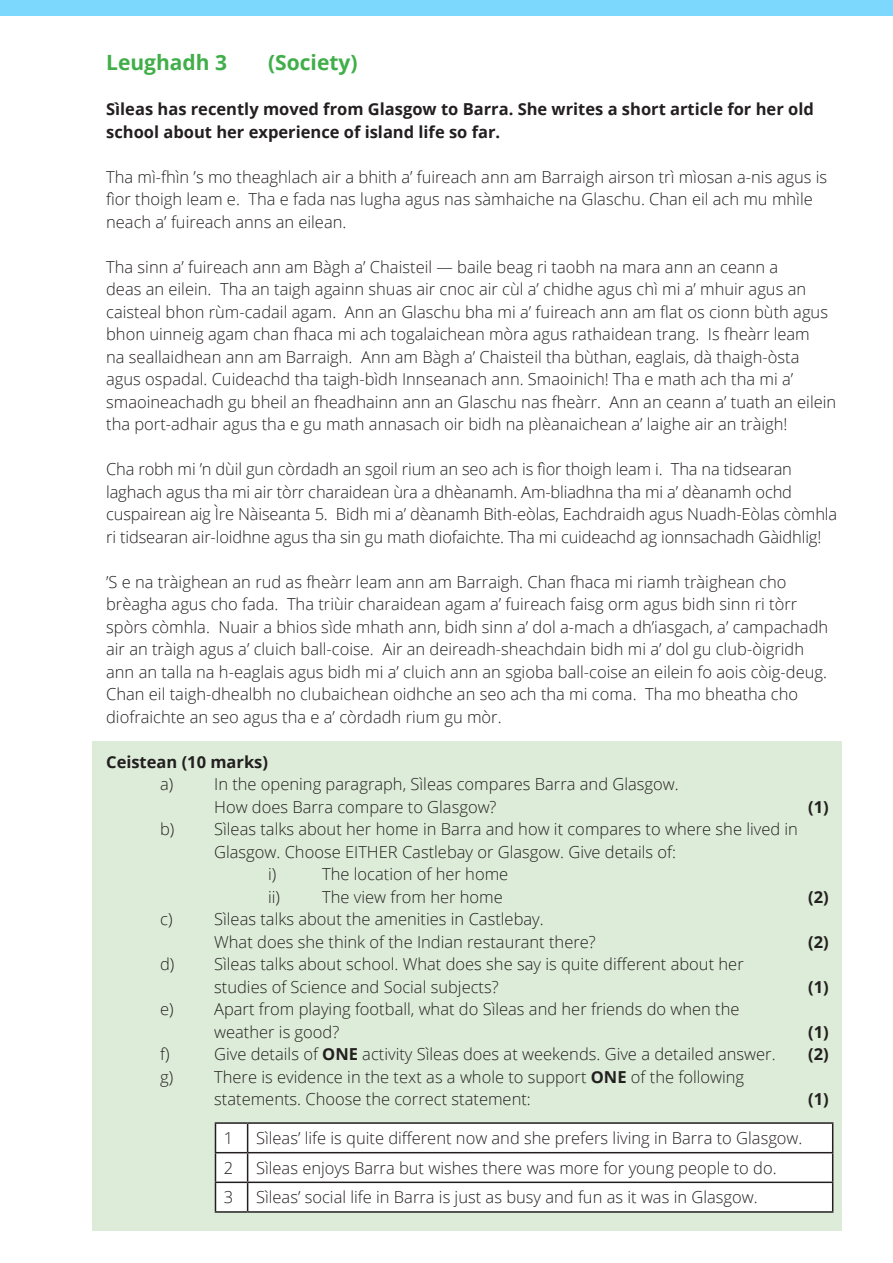
<style>
.page{position:relative;width:893px;height:1263px;background:#fff}
.page>*{position:absolute;margin:0;border:0;box-sizing:border-box;transform-origin:0 0}
.t1{font:700 21px "Open Sans";color:#40ae49}
.t2{font:300 16.5px/22.5px "Open Sans";color:#231f20}
.t3{font:700 16.5px/22.5px "Open Sans";color:#231f20}
.s1{font-weight:700}
</style>
<div class="page">
<div style="left:0;top:0;width:893px;height:16px;background:#7dd8fd"></div>
<div style="left:92px;top:741px;width:750px;height:490px;background:#ddecd9"></div>
<div style="left:216px;top:1124px;width:616px;height:87px;background:#fff"></div>
<hr style="left:215px;top:1122px;width:33px;height:2px;background:#231f20">
<hr style="left:248px;top:1122px;width:585px;height:2px;background:#231f20">
<hr style="left:215px;top:1152px;width:33px;height:1px;background:#231f20">
<hr style="left:248px;top:1152px;width:585px;height:1px;background:#231f20">
<hr style="left:215px;top:1181px;width:33px;height:2px;background:#231f20">
<svg style="left:215px;top:1124px;width:1px;height:87px"></svg>
<hr style="left:248px;top:1181px;width:585px;height:2px;background:#231f20">
<svg style="left:247px;top:1124px;width:1px;height:87px"></svg>
<svg style="left:832px;top:1124px;width:1px;height:87px"></svg>
<hr style="left:215px;top:1211px;width:33px;height:2px;background:#231f20">
<hr style="left:248px;top:1211px;width:585px;height:2px;background:#231f20">
<p class="t1" style="left:106px;top:48px;width:122px">Leughadh 3</p>
<p class="t1" style="left:268px;top:48px;width:91px">(Society)</p>
<p class="t3" style="left:106px;top:97px;width:709px">Sìleas has recently moved from Glasgow to Barra. She writes a short article for her old school about her experience of island life so far.</p>
<p class="t2" style="left:106px;top:165px;width:722px">Tha mì-fhìn ’s mo theaghlach air a bhith a’ fuireach ann am Barraigh airson trì mìosan a-nis agus is fìor thoigh leam e. Tha e fada nas lugha agus nas sàmhaiche na Glaschu. Chan eil ach mu mhìle neach a’ fuireach anns an eilean.</p>
<p class="t2" style="left:106px;top:255px;width:732px">Tha sinn a’ fuireach ann am Bàgh a’ Chaisteil — baile beag ri taobh na mara ann an ceann a<br>deas an eilein. Tha an taigh againn shuas air cnoc air cùl a’ chidhe agus chì mi a’ mhuir agus an caisteal bhon rùm-cadail agam. Ann an Glaschu bha mi a’ fuireach ann am flat os cionn bùth agus bhon uinneig agam chan fhaca mi ach togalaichean mòra agus rathaidean trang. Is fheàrr leam<br>na seallaidhean ann am Barraigh. Ann am Bàgh a’ Chaisteil tha bùthan, eaglais, dà thaigh-òsta agus ospadal. Cuideachd tha taigh-bìdh Innseanach ann. Smaoinich! Tha e math ach tha mi a’ smaoineachadh gu bheil an fheadhainn ann an Glaschu nas fheàrr. Ann an ceann a’ tuath an eilein tha port-adhair agus tha e gu math annasach oir bidh na plèanaichean a’ laighe air an tràigh!</p>
<p class="t2" style="left:106px;top:457px;width:733px">Cha robh mi ’n dùil gun còrdadh an sgoil rium an seo ach is fìor thoigh leam i. Tha na tidsearan laghach agus tha mi air tòrr charaidean ùra a dhèanamh. Am-bliadhna tha mi a’ dèanamh ochd cuspairean aig Ìre Nàiseanta 5. Bidh mi a’ dèanamh Bith-eòlas, Eachdraidh agus Nuadh-Eòlas còmhla ri tidsearan air-loidhne agus tha sin gu math diofaichte. Tha mi cuideachd ag ionnsachadh Gàidhlig!</p>
<p class="t2" style="left:106px;top:570px;width:724px">’S e na tràighean an rud as fheàrr leam ann am Barraigh. Chan fhaca mi riamh tràighean cho brèagha agus cho fada. Tha triùir charaidean agam a’ fuireach faisg orm agus bidh sinn ri tòrr spòrs còmhla. Nuair a bhios sìde mhath ann, bidh sinn a’ dol a-mach a dh’iasgach, a’ campachadh air an tràigh agus a’ cluich ball-coise. Air an deireadh-sheachdain bidh mi a’ dol gu club-òigridh ann an talla na h-eaglais agus bidh mi a’ cluich ann an sgioba ball-coise an eilein fo aois còig-deug.<br>Chan eil taigh-dhealbh no clubaichean oidhche an seo ach tha mi coma. Tha mo bheatha cho diofraichte an seo agus tha e a’ còrdadh rium gu mòr.</p>
<p class="t3" style="left:106px;top:750px;width:163px">Ceistean (10 marks)</p>
<p class="t2" style="left:160px;top:772px;width:15px">a)</p>
<p class="t2" style="left:214px;top:772px;width:466px">In the opening paragraph, Sìleas compares Barra and Glasgow.<br>How does Barra compare to Glasgow?</p>
<p class="t3" style="left:808px;top:795px;width:22px">(1)</p>
<p class="t2" style="left:160px;top:817px;width:16px">b)</p>
<p class="t2" style="left:214px;top:817px;width:585px">Sìleas talks about her home in Barra and how it compares to where she lived in<br>Glasgow. Choose EITHER Castlebay or Glasgow. Give details of:</p>
<p class="t2" style="left:268px;top:862px;width:10px">i)</p>
<p class="t2" style="left:322px;top:862px;width:188px">The location of her home</p>
<p class="t2" style="left:268px;top:885px;width:13px">ii)</p>
<p class="t2" style="left:322px;top:885px;width:182px">The view from her home</p>
<p class="t3" style="left:808px;top:885px;width:22px">(2)</p>
<p class="t2" style="left:160px;top:907px;width:14px">c)</p>
<p class="t2" style="left:214px;top:907px;width:383px">Sìleas talks about the amenities in Castlebay.<br>What does she think of the Indian restaurant there?</p>
<p class="t3" style="left:808px;top:930px;width:22px">(2)</p>
<p class="t2" style="left:160px;top:952px;width:16px">d)</p>
<p class="t2" style="left:214px;top:952px;width:531px">Sìleas talks about school. What does she say is quite different about her studies of Science and Social subjects?</p>
<p class="t2" style="left:160px;top:997px;width:15px">e)</p>
<p class="t2" style="left:214px;top:997px;width:527px">Apart from playing football, what do Sìleas and her friends do when the weather is good?</p>
<p class="t3" style="left:808px;top:975px;width:22px">(1)</p>
<p class="t3" style="left:808px;top:1020px;width:22px">(1)</p>
<p class="t2" style="left:160px;top:1042px;width:11px">f)</p>
<p class="t2" style="left:214px;top:1042px;width:563px">Give details of <span class="s1">ONE</span> activity Sìleas does at weekends. Give a detailed answer.</p>
<p class="t3" style="left:808px;top:1042px;width:22px">(2)</p>
<p class="t2" style="left:160px;top:1065px;width:15px">g)</p>
<p class="t2" style="left:214px;top:1065px;width:531px">There is evidence in the text as a whole to support <span class="s1">ONE</span> of the following statements. Choose the correct statement:</p>
<p class="t3" style="left:808px;top:1087px;width:22px">(1)</p>
<p class="t2" style="left:224px;top:1126px;width:11px">1</p>
<p class="t2" style="left:256px;top:1126px;width:548px">Sìleas’ life is quite different now and she prefers living in Barra to Glasgow.</p>
<p class="t2" style="left:224px;top:1156px;width:11px">2</p>
<p class="t2" style="left:256px;top:1156px;width:522px">Sìleas enjoys Barra but wishes there was more for young people to do.</p>
<p class="t2" style="left:224px;top:1186px;width:11px">3</p>
<p class="t2" style="left:256px;top:1186px;width:503px">Sìleas’ social life in Barra is just as busy and fun as it was in Glasgow.</p>
</div>
